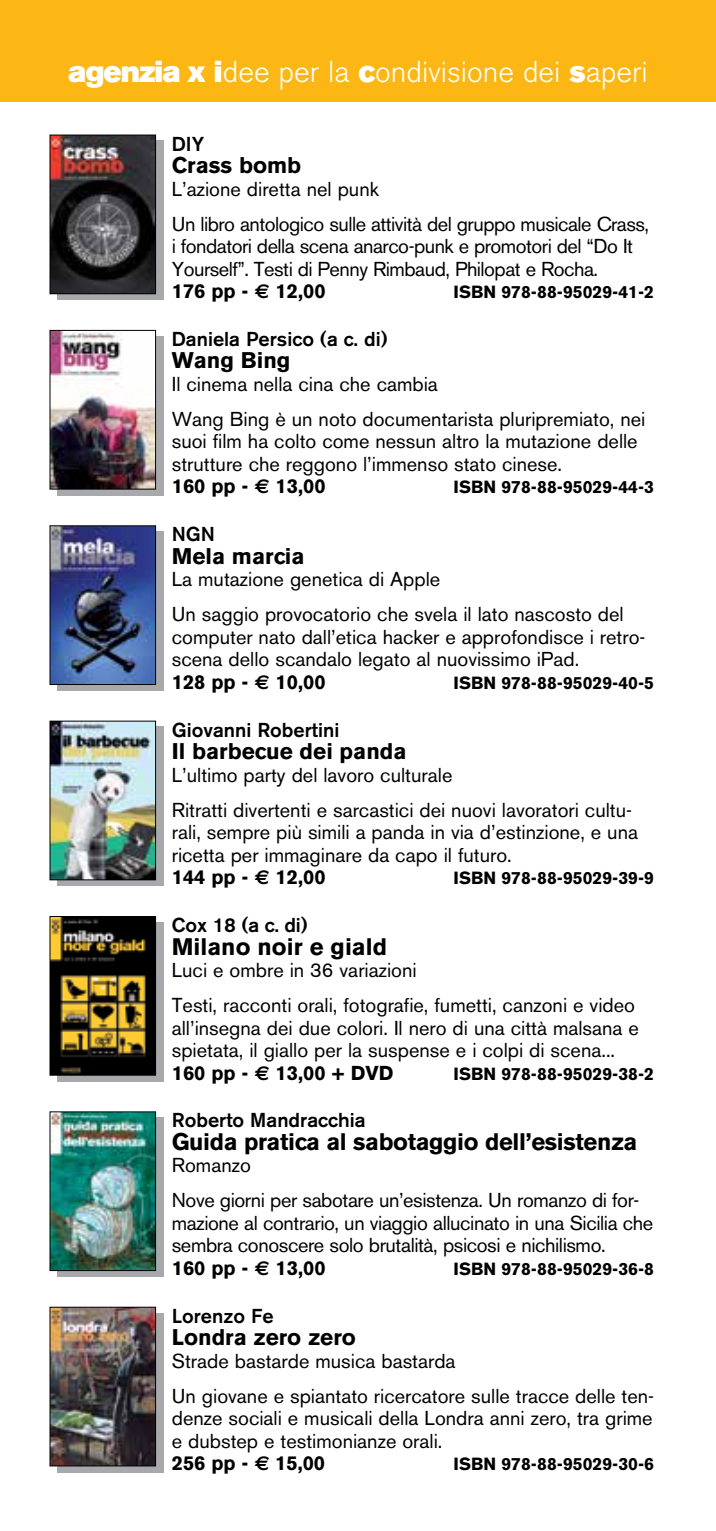
<style>
.page{position:relative;width:716px;height:1531px;background:#fff}
.page>*{position:absolute;margin:0;border:0;box-sizing:border-box;transform-origin:0 0}
.t1{font:300 30px "Akzidenz Grotesk BE";color:#fff}
.t2{font:700 23.75px "Akzidenz Grotesk BE";letter-spacing:-.015em;color:#000}
.t3{font:700 22.5px "Akzidenz Grotesk BE";color:#000}
.t4{font:20px/22.5px "Akzidenz Grotesk BE";color:#000}
.t5{font:20px/22.5px "Akzidenz Grotesk BE";letter-spacing:-.025em;color:#000}
.t6{font:20px/22.5px "Akzidenz Grotesk BE";letter-spacing:-.02em;color:#000}
.t7{font:500 20px "Akzidenz Grotesk BE";color:#000}
.t8{font:700 17.5px "Akzidenz Grotesk BE";color:#000}
.s1{font-family:"Akzidenz Grotesk BE Super";font-weight:400}
.s2{font-weight:700}
.s3{font-family:"Euro Sans";font-weight:700}
</style>
<div class="page">
<div style="left:0;top:0;width:716px;height:101px;background:#fdb714"></div>
<div style="left:57px;top:531px;width:107px;height:160px;background:#a7a9ac"></div>
<img style="left:52px;top:527px;width:102px;height:156px">
<div style="left:50px;top:525px;width:106px;height:160px;border:1px solid #000"></div>
<div style="left:57px;top:1313px;width:107px;height:159px;background:linear-gradient(to right,#a7a9ac,#a7a9ac)"></div>
<img style="left:52px;top:1309px;width:102px;height:155px">
<div style="left:50px;top:1307px;width:106px;height:159px;border:1px solid #000"></div>
<div style="left:57px;top:727px;width:107px;height:159px;background:linear-gradient(to right,#a7a9ac,#a7a9ac)"></div>
<img style="left:52px;top:723px;width:102px;height:155px">
<div style="left:50px;top:721px;width:106px;height:159px;border:1px solid #000"></div>
<div style="left:57px;top:922px;width:107px;height:159px;background:linear-gradient(to right,#a7a9ac,#a7a9ac)"></div>
<img style="left:52px;top:918px;width:102px;height:155px">
<div style="left:50px;top:916px;width:106px;height:159px;border:1px solid #000"></div>
<div style="left:57px;top:1117px;width:107px;height:160px;background:linear-gradient(to right,#a2a4a6,#a3a5a8)"></div>
<img style="left:52px;top:1113px;width:102px;height:156px">
<div style="left:50px;top:1111px;width:106px;height:160px;border:1px solid #000"></div>
<div style="left:57px;top:336px;width:107px;height:159px;background:linear-gradient(to right,#a7a9ac,#a7a9ac)"></div>
<img style="left:52px;top:332px;width:102px;height:155px">
<div style="left:50px;top:330px;width:106px;height:159px;border:1px solid #000"></div>
<div style="left:57px;top:141px;width:107px;height:159px;background:linear-gradient(to right,#a7a9ac,#a7a9ac)"></div>
<img style="left:52px;top:137px;width:102px;height:155px">
<div style="left:50px;top:135px;width:106px;height:159px;border:1px solid #000"></div>
<h1 class="t1" style="left:68px;top:55px;width:581px"><span class="s1">agenzia x i</span>dee per la <span class="s1">c</span>ondivisione dei <span class="s1">s</span>aperi</h1>
<p class="t7" style="left:172px;top:131px;width:34px">DIY</p>
<p class="t3" style="left:172px;top:152px;width:131px">Crass bomb</p>
<p class="t5" style="left:172px;top:171px;width:479px;line-height:35px">L’azione diretta nel punk<br>Un libro antologico sulle attività del gruppo musicale Crass,</p>
<p class="t5" style="left:172px;top:235px;width:463px">i fondatori della scena anarco-punk e promotori del “Do It<br>Yourself”. Testi di Penny Rimbaud, Philopat e Rocha.<br><span class="s2">176 pp -</span> <span class="s3">E</span> <span class="s2">12,00</span></p>
<p class="t8" style="left:453px;top:282px;width:202px">ISBN 978-88-95029-41-2</p>
<p class="t7" style="left:172px;top:327px;width:217px">Daniela Persico (a c. di)</p>
<p class="t3" style="left:172px;top:347px;width:120px">Wang Bing</p>
<p class="t4" style="left:172px;top:366px;width:475px;line-height:35px">Il cinema nella cina che cambia<br>Wang Bing è un noto documentarista pluripremiato, nei</p>
<p class="t4" style="left:172px;top:430px;width:467px">suoi film ha colto come nessun altro la mutazione delle strutture che reggono l’immenso stato cinese.<br><span class="s2">160 pp -</span> <span class="s3">E</span> <span class="s2">13,00</span></p>
<p class="t8" style="left:453px;top:477px;width:202px">ISBN 978-88-95029-44-3</p>
<p class="t7" style="left:172px;top:522px;width:45px">NGN</p>
<p class="t3" style="left:172px;top:543px;width:134px">Mela marcia</p>
<p class="t4" style="left:172px;top:562px;width:453px;line-height:35px">La mutazione genetica di Apple<br>Un saggio provocatorio che svela il lato nascosto del</p>
<p class="t4" style="left:172px;top:625px;width:475px">computer nato dall’etica hacker e approfondisce i retro&shy;scena dello scandalo legato al nuovissimo iPad.<br><span class="s2">128 pp -</span> <span class="s3">E</span> <span class="s2">10,00</span></p>
<p class="t8" style="left:453px;top:672px;width:202px">ISBN 978-88-95029-40-5</p>
<p class="t7" style="left:172px;top:717px;width:169px">Giovanni Robertini</p>
<p class="t3" style="left:172px;top:738px;width:236px">Il barbecue dei panda</p>
<p class="t4" style="left:172px;top:757px;width:462px;line-height:35px">L’ultimo party del lavoro culturale<br>Ritratti divertenti e sarcastici dei nuovi lavoratori cultu-</p>
<p class="t4" style="left:172px;top:821px;width:468px">rali, sempre più simili a panda in via d’estinzione, e una ricetta per immaginare da capo il futuro.<br><span class="s2">144 pp -</span> <span class="s3">E</span> <span class="s2">12,00</span></p>
<p class="t8" style="left:453px;top:868px;width:202px">ISBN 978-88-95029-39-9</p>
<p class="t7" style="left:172px;top:913px;width:137px">Cox 18 (a c. di)</p>
<p class="t2" style="left:172px;top:932px;width:217px">Milano noir e giald</p>
<p class="t4" style="left:172px;top:952px;width:465px;line-height:35px">Luci e ombre in 36 variazioni<br>Testi, racconti orali, fotografie, fumetti, canzoni e video</p>
<p class="t4" style="left:172px;top:1016px;width:469px">all’insegna dei due colori. Il nero di una città malsana e spietata, il giallo per la suspense e i colpi di scena...<br><span class="s2">160 pp -</span> <span class="s3">E</span> <span class="s2">13,00 + DVD</span></p>
<p class="t8" style="left:453px;top:1063px;width:202px">ISBN 978-88-95029-38-2</p>
<p class="t7" style="left:172px;top:1108px;width:195px">Roberto Mandracchia</p>
<p class="t2" style="left:172px;top:1128px;width:467px">Guida pratica al sabotaggio dell’esistenza</p>
<p class="t6" style="left:172px;top:1148px;width:469px;line-height:35px">Romanzo<br>Nove giorni per sabotare un’esistenza. Un romanzo di for-</p>
<p class="t6" style="left:172px;top:1211px;width:483px">mazione al contrario, un viaggio allucinato in una Sicilia che sembra conoscere solo brutalità, psicosi e nichilismo.<br><span class="s2">160 pp -</span> <span class="s3">E</span> <span class="s2">13,00</span></p>
<p class="t8" style="left:453px;top:1258px;width:202px">ISBN 978-88-95029-36-8</p>
<p class="t7" style="left:172px;top:1303px;width:103px">Lorenzo Fe</p>
<p class="t3" style="left:172px;top:1324px;width:186px">Londra zero zero</p>
<p class="t4" style="left:172px;top:1343px;width:484px;line-height:35px">Strade bastarde musica bastarda<br>Un giovane e spiantato ricercatore sulle tracce delle ten-</p>
<p class="t4" style="left:172px;top:1407px;width:482px">denze sociali e musicali della Londra anni zero, tra grime e dubstep e testimonianze orali.<br><span class="s2">256 pp -</span> <span class="s3">E</span> <span class="s2">15,00</span></p>
<p class="t8" style="left:453px;top:1454px;width:202px">ISBN 978-88-95029-30-6</p>
</div>
